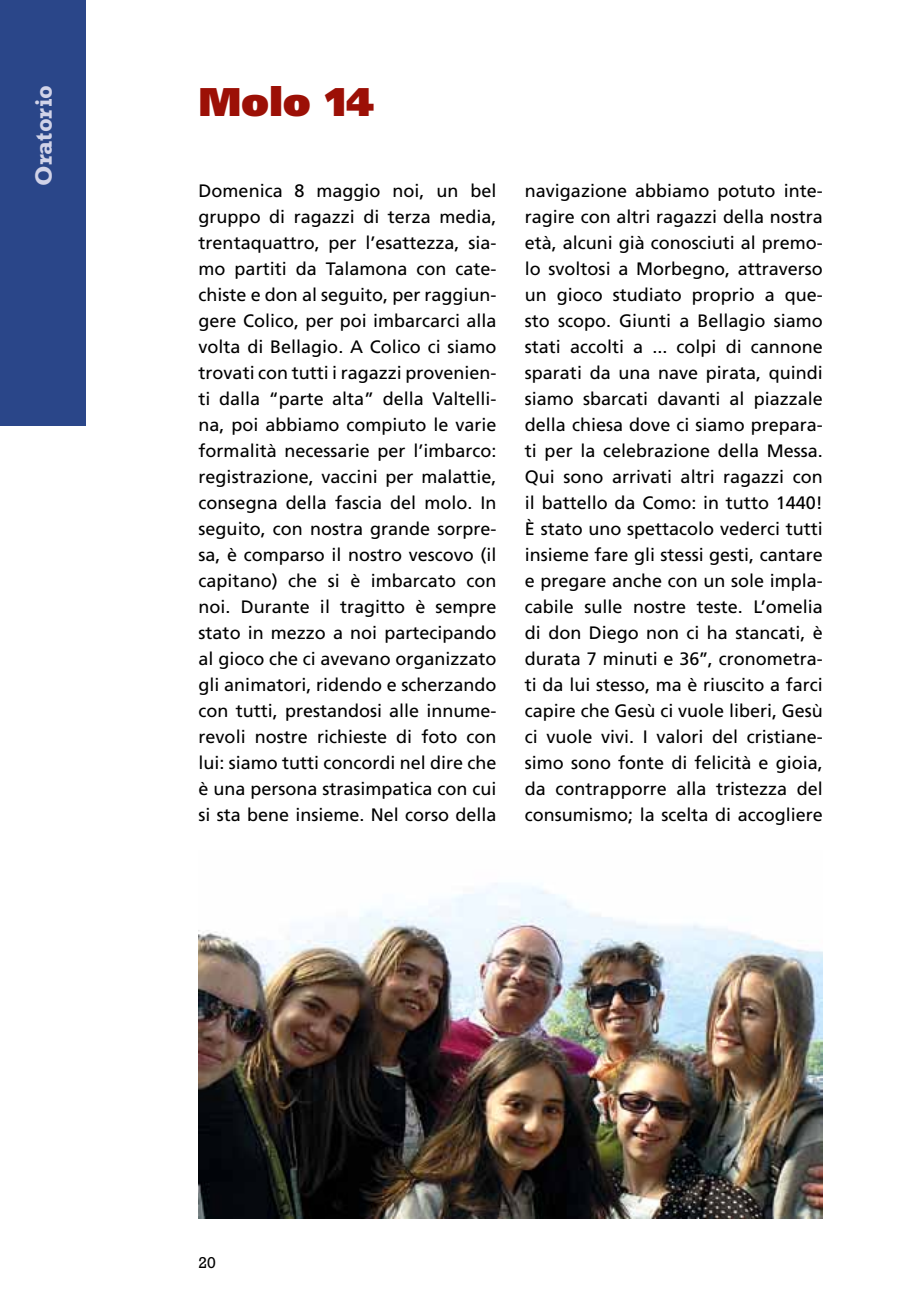
<style>
.page{position:relative;width:908px;height:1304px;background:#fff}
.page>*{position:absolute;margin:0;border:0;box-sizing:border-box;transform-origin:0 0}
.t1{font:900 40px "Frutiger";color:#9c1006}
.t2{font:700 24px "Rockwell";color:#d1d3e8}
.t3{font:18px/26px "Frutiger";color:#000;text-align:justify}
.t4{font:16px "Rockwell";color:#000}
</style>
<div class="page">
<img style="left:198px;top:883px;width:624px;height:336px">
<div style="left:0;top:0;width:85px;height:425px;background:#2a4689"></div>
<h2 class="t2" style="left:30px;top:186px;width:102px;rotate:-90deg">Oratorio</h2>
<h1 class="t1" style="left:198px;top:77px;width:177px">Molo 14</h1>
<p class="t3" style="left:198px;top:178px;width:299px">Domenica 8 maggio noi, un bel gruppo di ragazzi di terza media, trentaquattro, per l’esattezza, sia&shy;mo partiti da Talamona con cate&shy;chiste e don al seguito, per raggiun&shy;gere Colico, per poi imbarcarci alla volta di Bellagio. A Colico ci siamo trovati con tutti i ragazzi provenien&shy;ti dalla “parte alta” della Valtelli&shy;na, poi abbiamo compiuto le varie formalità necessarie per l’imbarco: registrazione, vaccini per malattie, consegna della fascia del molo. I n seguito, con nostra grande sorpre&shy;sa, è comparso il nostro vescovo (il capitano) che si è imbarcato con noi. Durante il tragitto è sempre stato in mezzo a noi partecipando al gioco che ci avevano organizzato gli animatori, ridendo e scherzando con tutti, prestandosi alle innume&shy;revoli nostre richieste di foto con lui: siamo tutti concordi nel dire che è una persona strasimpatica con cui si sta bene insieme. Nel corso della</p>
<p class="t3" style="left:524px;top:178px;width:299px">navigazione abbiamo potuto inte&shy;ragire con altri ragazzi della nostra età, alcuni già conosciuti al premo&shy;lo svoltosi a M orbegno, attraverso un gioco studiato proprio a que&shy;sto scopo. Giunti a Bellagio siamo stati accolti a ... colpi di cannone sparati da una nave pirata, quindi siamo sbarcati davanti al piazzale della chiesa dove ci siamo prepara&shy;ti per la celebrazione della Messa.<br>Qui sono arrivati altri ragazzi con il battello da Como: in tutto 1440!<br>È stato uno spettacolo vederci tutti insieme fare gli stessi gesti, cantare e pregare anche con un sole impla&shy;cabile sulle nostre teste. L’omelia di don Diego non ci ha stancati, è durata 7 minuti e 36’’, cronometra&shy;ti da lui stesso, ma è riuscito a farci capire che Gesù ci vuole liberi, Gesù ci vuole vivi. I valori del cristiane&shy;simo sono fonte di felicità e gioia, da contrapporre alla tristezza del consumismo; la scelta di accogliere</p>
<p class="t4" style="left:198px;top:1253px;width:19px">20</p>
</div>
